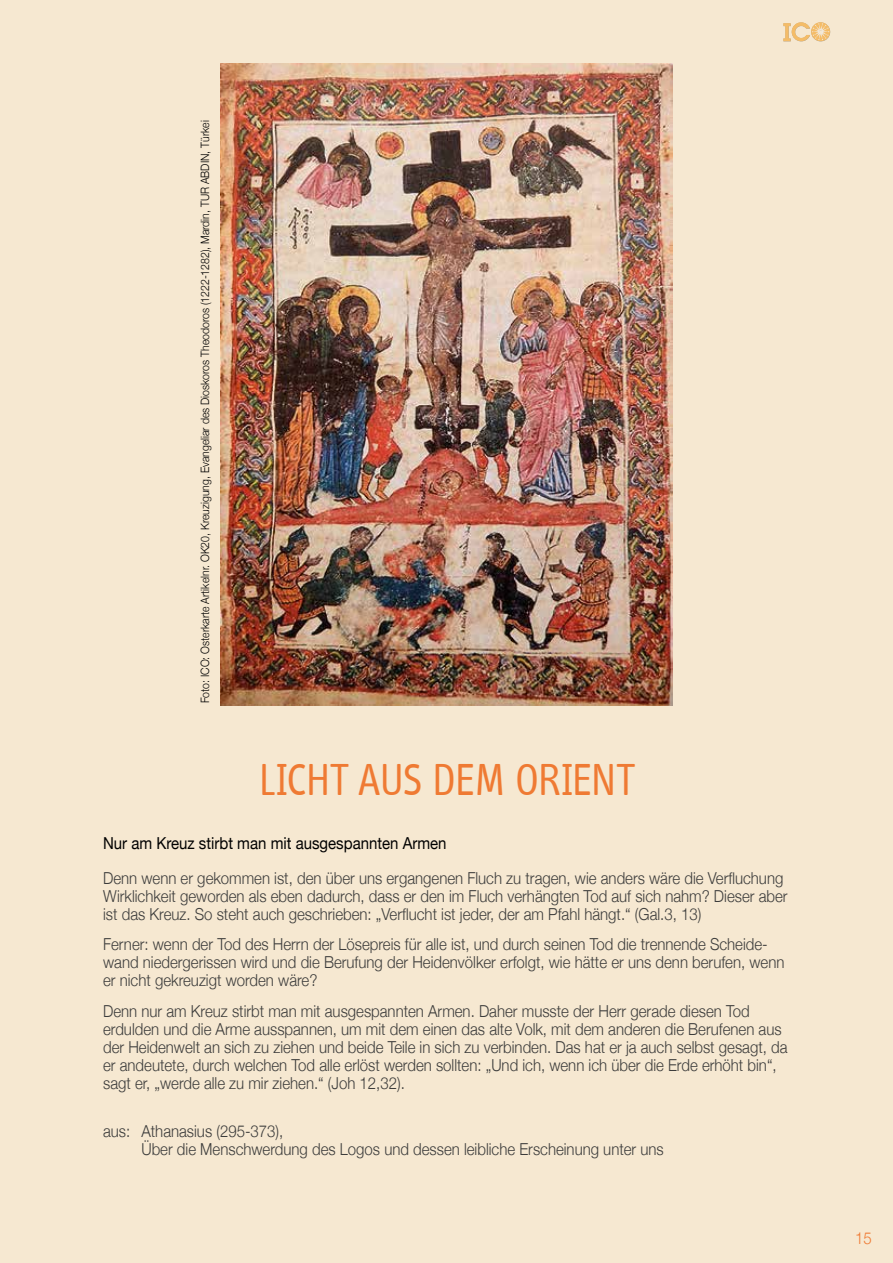
<style>
.page{position:relative;width:893px;height:1263px;background:#f6e8d1}
.page>*{position:absolute;margin:0;border:0;box-sizing:border-box;transform-origin:0 0}
.t1{font:46.2px "Info Disp";letter-spacing:-.01em;color:#ef7a33;scale:.91 1}
.t2{font:300 16.5px/18px "Helvetica Neue";color:#3c3c3b;scale:.91 1}
.t3{font:16.5px "Helvetica Neue";color:#000;scale:.91 1}
.t4{font:300 16.5px "Helvetica Neue";color:#ef7a33;scale:.91 1}
.t5{font:300 11.55px "Helvetica Neue";color:#000;scale:.91 1}
</style>
<div class="page">
<svg style="left:783px;top:22px;width:47px;height:19px"></svg>
<img style="left:220px;top:64px;width:453px;height:641px">
<p class="t5" style="left:196px;top:703px;width:642px;rotate:-90deg">Foto: ICO: Osterkarte Artikelnr. OK20, Kreuzigung, Evangeliar des Dioskoros Theodoros (1222-1282), Mardin, TUR ABDIN, Türkei</p>
<h1 class="t1" style="left:259px;top:755px;width:414px">LICHT AUS DEM ORIENT</h1>
<p class="t3" style="left:103px;top:831px;width:379px">Nur am Kreuz stirbt man mit ausgespannten Armen</p>
<p class="t2" style="left:103px;top:867px;width:754px">Denn wenn er gekommen ist, den über uns ergangenen Fluch zu tragen, wie anders wäre die Verfluchung<br>Wirklichkeit geworden als eben dadurch, dass er den im Fluch verhängten Tod auf sich nahm? Dieser aber ist das Kreuz. So steht auch geschrieben: „Verflucht ist jeder, der am Pfahl hängt.“ (Gal.3, 13)</p>
<p class="t2" style="left:103px;top:934px;width:750px">Ferner: wenn der Tod des Herrn der Lösepreis für alle ist, und durch seinen Tod die trennende Scheide&shy;wand niedergerissen wird und die Berufung der Heidenvölker erfolgt, wie hätte er uns denn berufen, wenn er nicht gekreuzigt worden wäre?</p>
<p class="t2" style="left:103px;top:1001px;width:754px">Denn nur am Kreuz stirbt man mit ausgespannten Armen. Daher musste der Herr gerade diesen Tod erdulden und die Arme ausspannen, um mit dem einen das alte Volk, mit dem anderen die Berufenen aus der Heidenwelt an sich zu ziehen und beide Teile in sich zu verbinden. Das hat er ja auch selbst gesagt, da er andeutete, durch welchen Tod alle erlöst werden sollten: „Und ich, wenn ich über die Erde erhöht bin“, sagt er, „werde alle zu mir ziehen.“ (Joh 12,32).</p>
<p class="t2" style="left:141px;top:1121px;width:576px;text-indent:-38px">aus: Athanasius (295-373),<br>Über die Menschwerdung des Logos und dessen leibliche Erscheinung unter uns</p>
<p class="t4" style="left:855px;top:1225px;width:20px">15</p>
</div>
